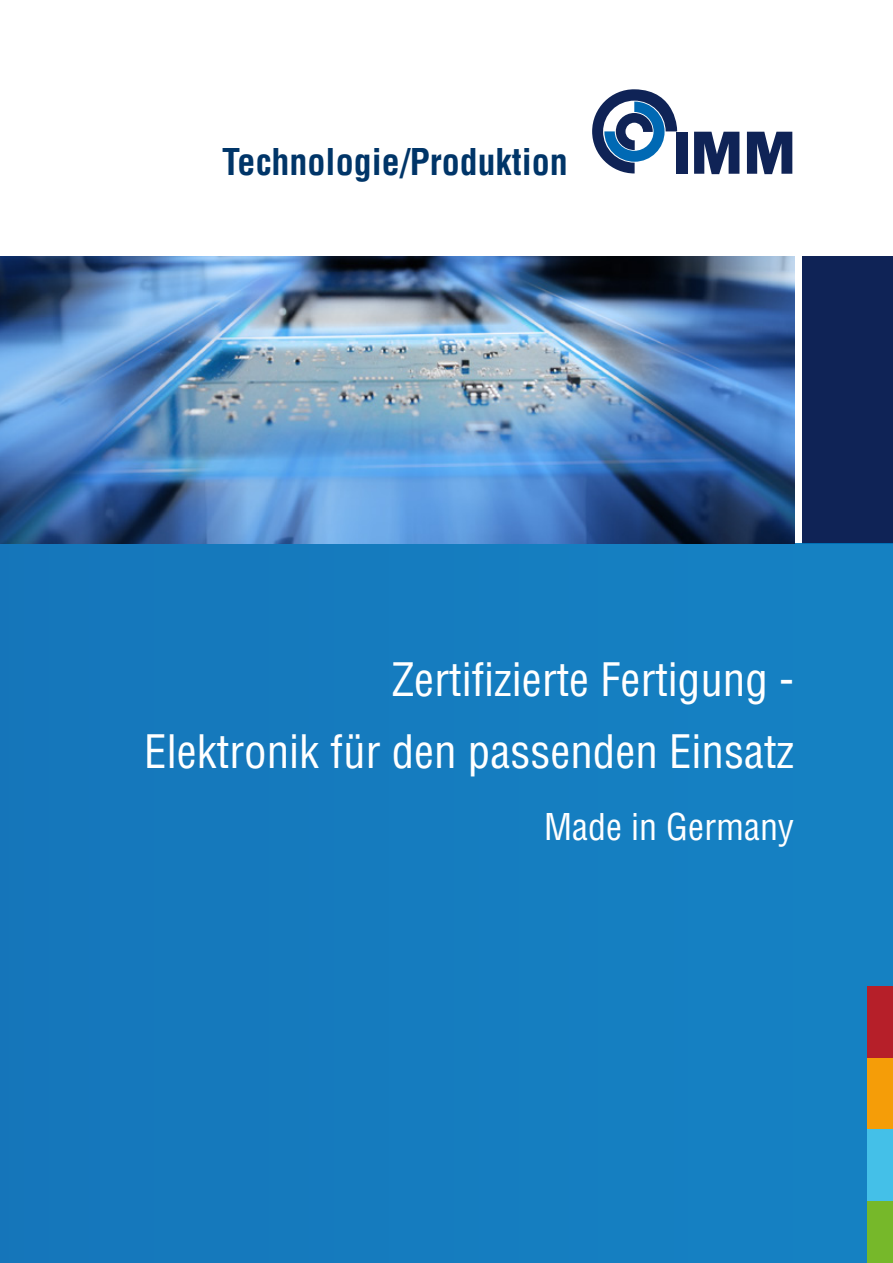
<style>
.page{position:relative;width:893px;height:1263px;background:#fff}
.page>*{position:absolute;margin:0;border:0;box-sizing:border-box;transform-origin:0 0}
.t1{font:condensed 45px/72px "Helvetica LT Std";color:#fff;text-align:right}
.t2{font:700 condensed 36px "Helvetica LT Std";color:#003568}
.t3{font:condensed 36px "Helvetica LT Std";color:#fff}
</style>
<div class="page">
<div style="left:803px;top:256px;width:90px;height:288px;background:#0f2356"></div>
<div style="left:0;top:544px;width:893px;height:719px;background:#157cbf"></div>
<svg style="left:592px;top:89px;width:86px;height:84px"></svg>
<div style="left:677px;top:132px;width:11px;height:42px;background:#0f2356"></div>
<svg style="left:694px;top:132px;width:45px;height:42px"></svg>
<svg style="left:747px;top:132px;width:45px;height:42px"></svg>
<img style="left:0;top:256px;width:794px;height:288px">
<div style="left:867px;top:1200px;width:26px;height:63px;background:#76b82a"></div>
<div style="left:867px;top:1129px;width:26px;height:71px;background:#44c0e8"></div>
<div style="left:867px;top:1058px;width:26px;height:71px;background:#f59d08"></div>
<div style="left:867px;top:986px;width:26px;height:72px;background:#b61f29"></div>
<p class="t2" style="left:222px;top:139px;width:347px">Technologie/Produktion</p>
<p class="t1" style="left:144px;top:643px;width:651px">Zertifizierte Fertigung -<br>Elektronik für den passenden Einsatz</p>
<p class="t3" style="left:544px;top:804px;width:251px">Made in Germany</p>
</div>
